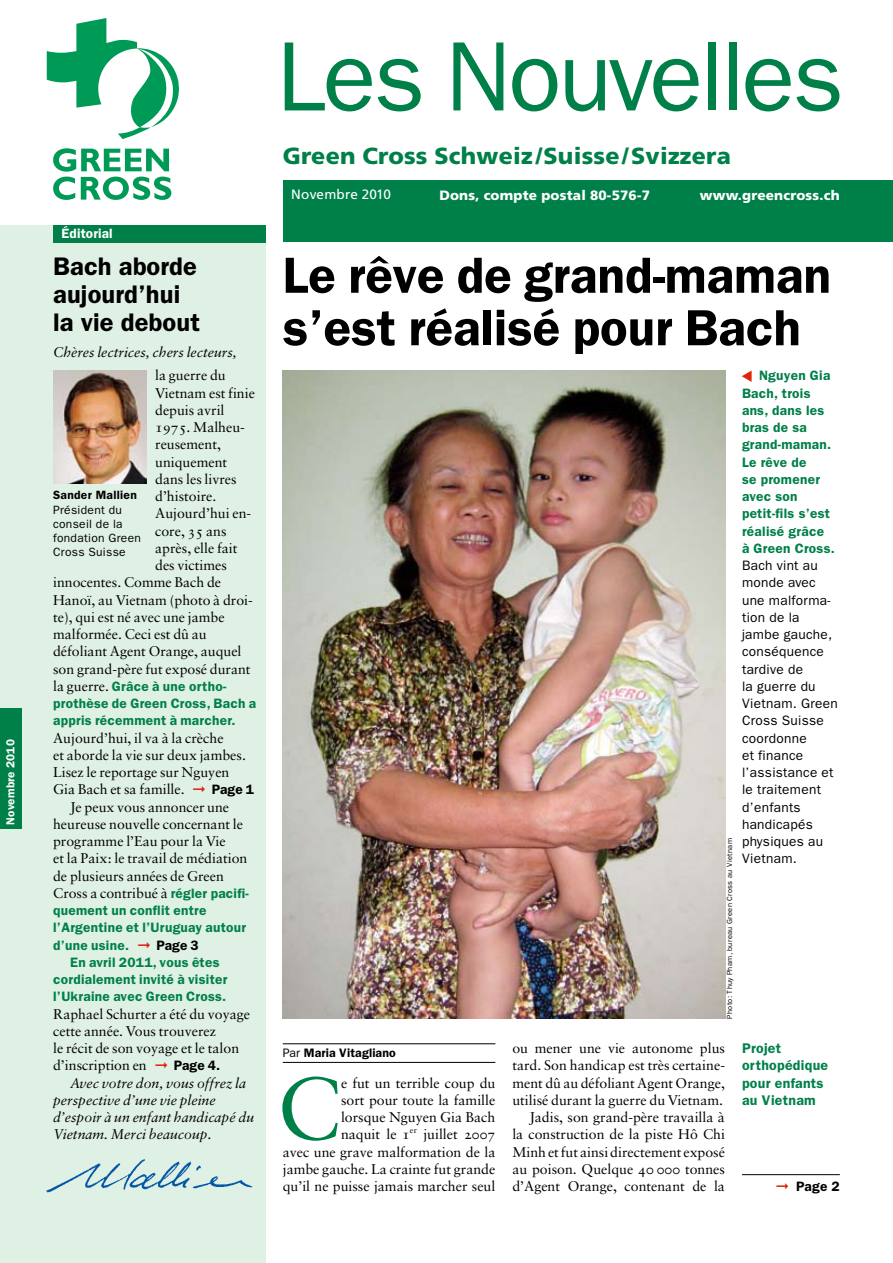
<style>
.page{position:relative;width:893px;height:1263px;background:#fff}
.page>*{position:absolute;margin:0;border:0;box-sizing:border-box;transform-origin:0 0}
.t1{font:99px "ITC Franklin Gothic Std";letter-spacing:-.03em;color:#008049}
.t2{font:88.2px "Sabon";color:#008049}
.t3{font:600 51px/52.5px "ITC Franklin Gothic Std";color:#000}
.t4{font:600 25.5px/27.8px "ITC Franklin Gothic Std";letter-spacing:.005em;color:#000}
.t5{font:900 23.25px "Frutiger";letter-spacing:.01em;color:#008049}
.t6{font:14.1px/17.2px "Sabon";color:#000;text-align:right}
.t7{font:italic 14.1px/17.2px "Sabon";color:#000}
.t8{font:600 14.1px/17.2px "ITC Franklin Gothic Std";letter-spacing:.02em;color:#008049}
.t9{font:600 13.65px/17.2px "ITC Franklin Gothic Std";letter-spacing:.02em;color:#008049}
.t10{font:13.65px/17.2px "ITC Franklin Gothic Std";letter-spacing:.02em;color:#000}
.t11{font:600 13.65px "ITC Franklin Gothic Std";color:#000}
.t12{font:900 13.5px "Frutiger";letter-spacing:.015em;color:#fff}
.t13{font:13.5px "Frutiger";letter-spacing:.015em;color:#fff}
.t14{font:600 13.5px "ITC Franklin Gothic Std";letter-spacing:.01em;color:#fff}
.t15{font:600 12.3px "ITC Franklin Gothic Std";letter-spacing:.01em;color:#000}
.t16{font:12px/14.2px "ITC Franklin Gothic Std";letter-spacing:.025em;color:#000}
.t17{font:600 12px "ITC Franklin Gothic Std";letter-spacing:.025em;color:#000}
.t18{font:600 11.7px "ITC Franklin Gothic Std";letter-spacing:.015em;color:#fff}
.t19{font:7.5px "ITC Franklin Gothic Std";letter-spacing:.04em;color:#000}
.s1{font-family:"Sabon Roman SC"}
.s2{font-family:"Sabon";font-weight:400;font-size:14.1px;color:#000}
.s3{color:#e02308}
.s4{font-family:"ITC Franklin Gothic Std";font-weight:600;font-size:13.65px}
.s5{font-family:"ITC Franklin Gothic Std";font-weight:600;font-size:13.65px;color:#008049}
.s6{color:#000}
.s7{font-weight:400}
</style>
<div class="page">
<div style="left:0;top:225px;width:266px;height:1038px;background:#dff0e4"></div>
<div style="left:53px;top:225px;width:213px;height:17px;background:#008049"></div>
<div style="left:283px;top:180px;width:610px;height:62px;background:#008049"></div>
<hr style="left:283px;top:1043px;width:212px;height:1px;background:#000">
<hr style="left:283px;top:1062px;width:212px;height:1px;background:#000">
<hr style="left:742px;top:1174px;width:98px;height:1px;background:#000">
<img style="left:53px;top:370px;width:94px;height:114px">
<img style="left:46px;top:1159px;width:206px;height:34px">
<svg style="left:47px;top:18px;width:132px;height:121px"></svg>
<svg style="left:53px;top:148px;width:118px;height:52px"></svg>
<img style="left:283px;top:370px;width:442px;height:649px">
<div style="left:0;top:708px;width:21px;height:121px;background:#008049"></div>
<p class="t18" style="left:3px;top:825px;width:87px;rotate:-90deg">Novembre 2010</p>
<p class="t14" style="left:62px;top:225px;width:53px">Éditorial</p>
<h3 class="t4" style="left:53px;top:253px;width:148px">Bach aborde aujourd’hui la vie debout</h3>
<p class="t7" style="left:53px;top:343px;width:185px">Chères lectrices, chers lecteurs,</p>
<p class="t6" style="left:155px;top:367px;width:72px">la guerre du</p>
<p class="t6" style="left:155px;top:384px;width:101px">Vietnam est finie</p>
<p class="t6" style="left:155px;top:401px;width:71px">depuis avril</p>
<p class="t6" style="left:155px;top:418px;width:91px"><span class="s1">1975</span>. Malheu-</p>
<p class="t6" style="left:155px;top:436px;width:67px">reusement,</p>
<p class="t6" style="left:155px;top:453px;width:74px">uniquement</p>
<p class="t6" style="left:155px;top:470px;width:83px">dans les livres</p>
<p class="t6" style="left:155px;top:487px;width:63px">d’histoire.</p>
<p class="t6" style="left:155px;top:505px;width:97px">Aujourd’hui en-</p>
<p class="t6" style="left:155px;top:522px;width:73px">core, <span class="s1">35</span> ans</p>
<p class="t6" style="left:155px;top:539px;width:84px">après, elle fait</p>
<p class="t6" style="left:155px;top:556px;width:73px">des victimes</p>
<p class="t6" style="left:53px;top:574px;width:169px">innocentes. Comme Bach de</p>
<p class="t6" style="left:53px;top:591px;width:201px">Hanoï, au Vietnam (photo à droi-</p>
<p class="t6" style="left:53px;top:608px;width:173px">te), qui est né avec une jambe</p>
<p class="t6" style="left:53px;top:625px;width:155px">malformée. Ceci est dû au</p>
<p class="t6" style="left:53px;top:643px;width:190px">défoliant Agent Orange, auquel</p>
<p class="t6" style="left:53px;top:660px;width:199px">son grand-père fut exposé durant</p>
<p class="t9" style="left:53px;top:677px;width:205px"><span class="s2">la guerre.</span> Grâce à une ortho&shy;prothèse de Green Cross, Bach a appris récemment à marcher.</p>
<p class="t6" style="left:53px;top:729px;width:172px">Aujourd’hui, il va à la crèche</p>
<p class="t6" style="left:53px;top:746px;width:194px">et aborde la vie sur deux jambes.</p>
<p class="t6" style="left:53px;top:763px;width:178px">Lisez le reportage sur Nguyen</p>
<p class="t6" style="left:53px;top:781px;width:202px">Gia Bach et sa famille. <span class="s3">➞</span> <span class="s4">Page 1</span></p>
<p class="t6" style="left:70px;top:798px;width:161px">Je peux vous annoncer une</p>
<p class="t6" style="left:53px;top:815px;width:191px">heureuse nouvelle concernant le</p>
<p class="t6" style="left:53px;top:832px;width:174px">programme l’Eau pour la Vie</p>
<p class="t6" style="left:53px;top:850px;width:196px">et la Paix: le travail de médiation</p>
<p class="t6" style="left:53px;top:867px;width:172px">de plusieurs années de Green</p>
<p class="t6" style="left:53px;top:884px;width:197px">Cross a contribué à <span class="s5">régler pacifi-</span></p>
<p class="t9" style="left:53px;top:902px;width:155px">quement un conflit entre</p>
<p class="t9" style="left:53px;top:919px;width:195px">l’Argentine et l’Uruguay autour</p>
<p class="t9" style="left:53px;top:936px;width:147px">d’une usine. <span class="s3">➞</span> <span class="s6">Page 3</span></p>
<p class="t9" style="left:70px;top:953px;width:151px">En avril 2011, vous êtes</p>
<p class="t9" style="left:53px;top:971px;width:176px">cordialement invité à visiter</p>
<p class="t9" style="left:53px;top:988px;width:175px">l’Ukraine avec Green Cross.</p>
<p class="t6" style="left:53px;top:1005px;width:199px;text-align:left">Raphael Schurter a été du voyage cette année. Vous trouverez<br>le récit de son voyage et le talon d’inscription en <span class="s3">➞</span> <span class="s4">Page 4.</span></p>
<p class="t7" style="left:53px;top:1074px;width:203px;text-indent:17px">Avec votre don, vous offrez la perspective d’une vie pleine d’espoir à un enfant handicapé du<br>Vietnam. Merci beaucoup.</p>
<p class="t17" style="left:53px;top:488px;width:85px">Sander Mallien</p>
<p class="t16" style="left:53px;top:502px;width:89px">Président du conseil de la fondation Green<br>Cross Suisse</p>
<h1 class="t1" style="left:276px;top:20px;width:569px">Les Nouvelles</h1>
<h3 class="t5" style="left:283px;top:142px;width:450px">Green Cross Schweiz/Suisse/Svizzera</h3>
<p class="t12" style="left:439px;top:187px;width:212px">Dons, compte postal 80-576-7</p>
<p class="t12" style="left:700px;top:187px;width:142px">www.greencross.ch</p>
<p class="t13" style="left:291px;top:187px;width:101px">Novembre 2010</p>
<h3 class="t3" style="left:283px;top:249px;width:550px">Le rêve de grand-maman s’est réalisé pour Bach</h3>
<p class="t9" style="left:742px;top:367px;width:94px;text-indent:17px">Nguyen Gia<br>Bach, trois ans, dans les bras de sa grand-maman.<br>Le rêve de<br>se promener avec son petit-fils s’est réalisé grâce<br>à Green Cross.</p>
<p class="t10" style="left:742px;top:557px;width:97px">Bach vint au monde avec une malforma&shy;tion de la jambe gauche, conséquence tardive de<br>la guerre du<br>Vietnam. Green<br>Cross Suisse coordonne<br>et finance l’assistance et le traitement d’enfants handicapés physiques au<br>Vietnam.</p>
<p class="t19" style="left:725px;top:1019px;width:182px;rotate:-90deg">Photo: Thuy Pham, bureau Green Cross au Vietnam</p>
<p class="t15" style="left:283px;top:1045px;width:115px"><span class="s7">Par</span> Maria Vitagliano</p>
<h2 class="t2" style="left:277px;top:1056px;width:65px">C</h2>
<p class="t6" style="left:283px;top:1074px;width:214px">e fut un terrible coup du<br>sort pour toute la famille<br>lorsque Nguyen Gia Bach<br>naquit le <span class="s1">1</span><sup>er</sup> juillet <span class="s1">2007<br></span>avec une grave malformation de la jambe gauche. La crainte fut grande qu’il ne puisse jamais marcher seul</p>
<p class="t6" style="left:512px;top:1039px;width:214px">ou mener une vie autonome plus tard. Son handicap est très certaine&shy;ment dû au défoliant Agent Orange, utilisé durant la guerre du Vietnam.<br>Jadis, son grand-père travailla à<br>la construction de la piste Hô Chi Minh et fut ainsi directement exposé au poison. Quelque <span class="s1">40 000</span> tonnes d’Agent Orange, contenant de la</p>
<p class="t8" style="left:742px;top:1040px;width:88px">Projet orthopédique pour enfants au Vietnam</p>
<p class="t11" style="left:776px;top:1178px;width:65px"><span class="s3">➞</span> Page 2</p>
</div>
